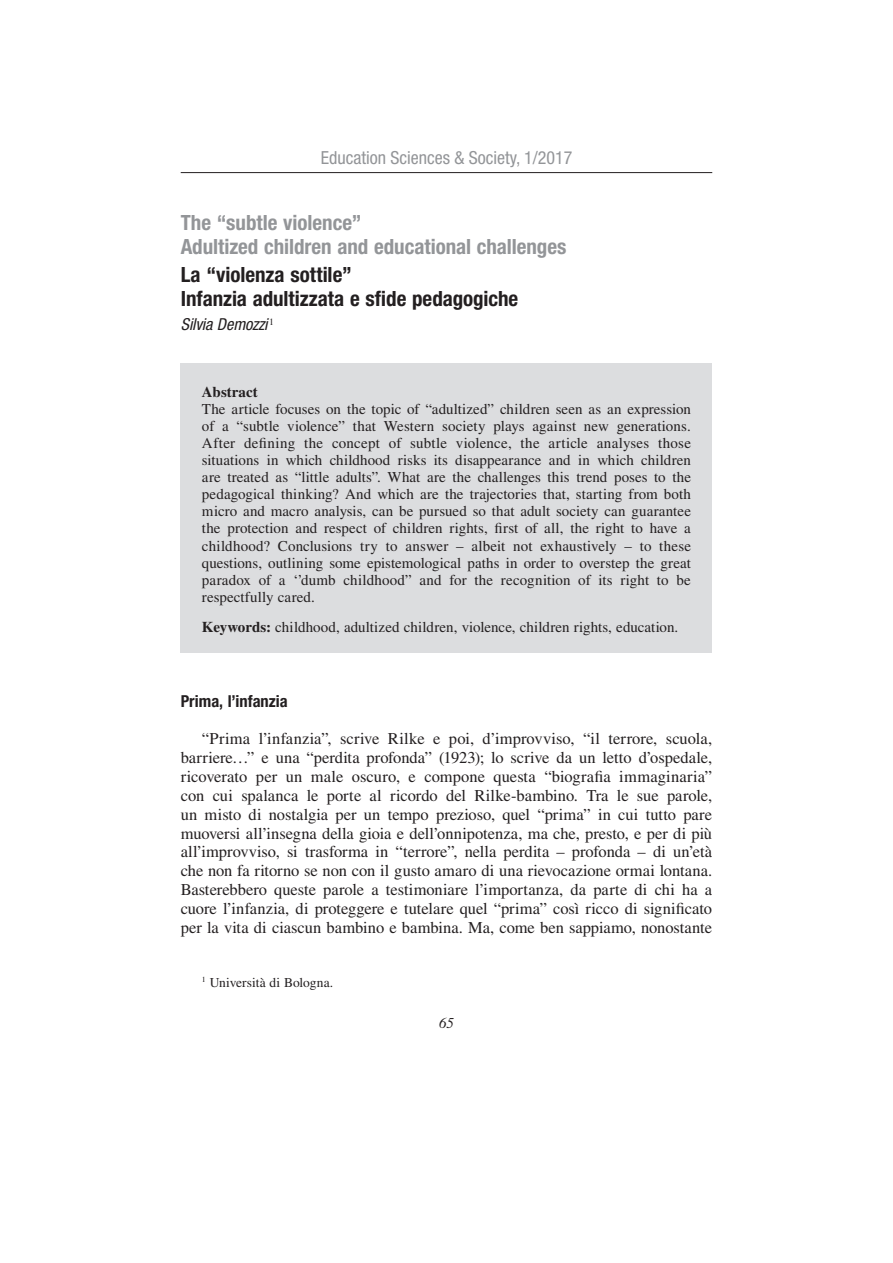
<style>
.page{position:relative;width:893px;height:1263px;background:#fff}
.page>*{position:absolute;margin:0;border:0;box-sizing:border-box;transform-origin:0 0}
.t1{font:700 condensed 21px/24px "Helvetica Neue LT Std";color:#939598}
.t2{font:700 condensed 21px/24px "Helvetica Neue LT Std";color:#231f20}
.t3{font:condensed 18px "Helvetica Neue LT Std";color:#939598}
.t4{font:16.5px/18.9px "Times LT Std";letter-spacing:-.005em;color:#231f20;text-align:justify}
.t5{font:700 condensed 16.5px "Helvetica Neue LT Std";color:#231f20}
.t6{font:italic condensed 16.5px "Helvetica Neue LT Std";letter-spacing:-.005em;color:#231f20}
.t7{font:15px/17.1px "Times LT Std";letter-spacing:.005em;color:#231f20;text-align:justify}
.t8{font:700 15px "Times LT Std";letter-spacing:.005em;color:#231f20}
.t9{font:italic 15px "Times LT Std";color:#231f20}
.t10{font:13.5px "Times LT Std";letter-spacing:-.005em;color:#231f20}
.s1{font-weight:700}
</style>
<div class="page">
<hr style="left:181px;top:172px;width:531px;height:1px;background:#231f20">
<div style="left:181px;top:364px;width:531px;height:289px;background:#dcdddf"></div>
<p class="t3" style="left:321px;top:147px;width:253px">Education Sciences &amp; Society, 1/2017</p>
<h1 class="t1" style="left:181px;top:210px;width:387px">The “subtle violence”<br>Adultized children and educational challenges</h1>
<h1 class="t2" style="left:181px;top:262px;width:339px">La “violenza sottile”<br>Infanzia adultizzata e sfide pedagogiche</h1>
<p class="t6" style="left:181px;top:315px;width:95px">Silvia Demozzi <sup>1</sup></p>
<p class="t8" style="left:202px;top:383px;width:57px">Abstract</p>
<p class="t7" style="left:202px;top:400px;width:491px">The article focuses on the topic of “adultized” children seen as an expression of a “subtle violence” that Western society plays against new generations.<br>After defining the concept of subtle violence, the article analyses those situations in which childhood risks its disappearance and in which children are treated as “little adults”. What are the challenges this trend poses to the pedagogical thinking? And which are the trajectories that, starting from both micro and macro analysis, can be pursued so that adult society can guarantee the protection and respect of children rights, first of all, the right to have a childhood? Conclusions try to answer – albeit not exhaustively – to these questions, outlining some epistemological paths in order to overstep the great paradox of a ‘’dumb childhood” and for the recognition of its right to be respectfully cared.</p>
<p class="t7" style="left:202px;top:619px;width:478px"><span class="s1">Keywords:</span> childhood, adultized children, violence, children rights, education.</p>
<p class="t5" style="left:181px;top:691px;width:109px">Prima, l’infanzia</p>
<p class="t4" style="left:181px;top:729px;width:533px;text-indent:21px">“Prima l’infanzia”, scrive Rilke e poi, d’improvviso, “il terrore, scuola, barriere…” e una “perdita profonda” (1923); lo scrive da un letto d’ospedale, ricoverato per un male oscuro, e compone questa “biografia immaginaria” con cui spalanca le porte al ricordo del Rilke-bambino. Tra le sue parole, un misto di nostalgia per un tempo prezioso, quel “prima” in cui tutto pare muoversi all’insegna della gioia e dell’onnipotenza, ma che, presto, e per di più all’improvviso, si trasforma in “terrore”, nella perdita – profonda – di un’età che non fa ritorno se non con il gusto amaro di una rievocazione ormai lontana.<br>Basterebbero queste parole a testimoniare l’importanza, da parte di chi ha a cuore l’infanzia, di proteggere e tutelare quel “prima” così ricco di significato per la vita di ciascun bambino e bambina. Ma, come ben sappiamo, nonostante</p>
<p class="t10" style="left:202px;top:974px;width:133px"><sup>1</sup> Università di Bologna.</p>
<p class="t9" style="left:439px;top:1014px;width:16px">65</p>
</div>
